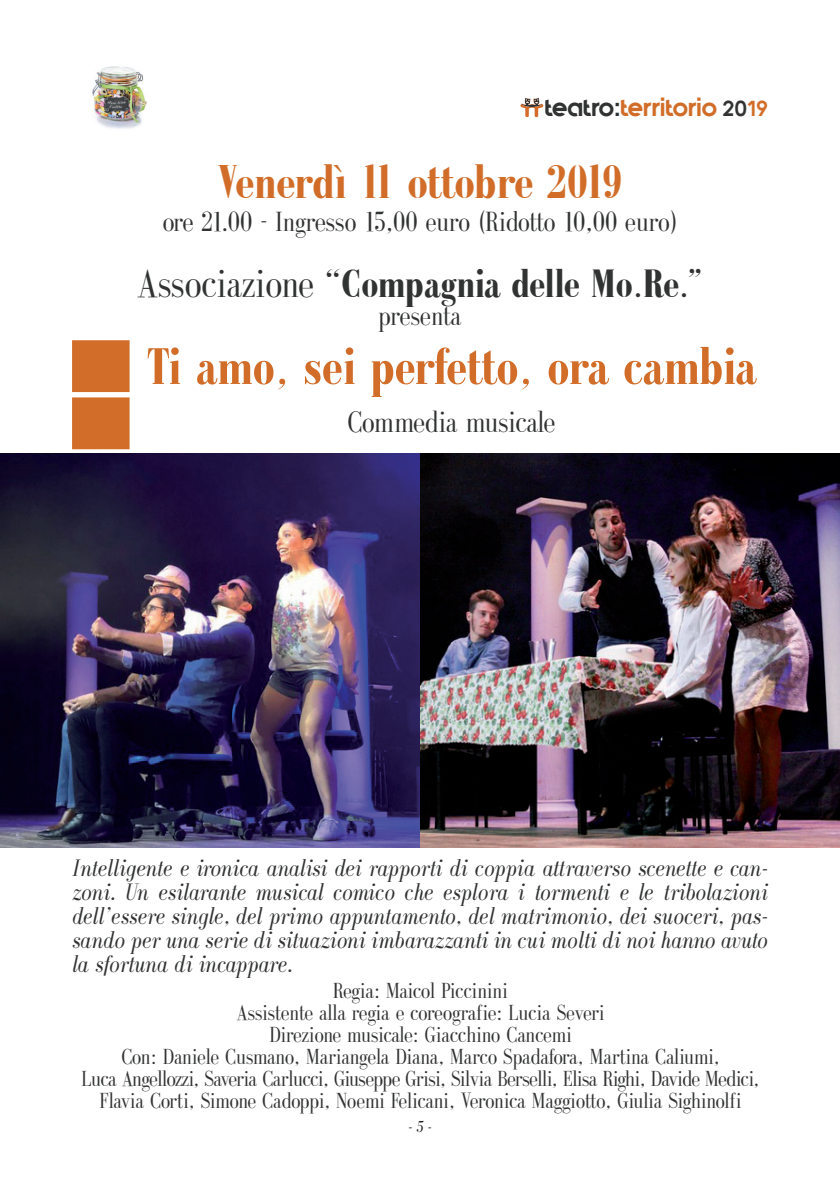
<style>
.page{position:relative;width:840px;height:1191px;background:#fff}
.page>*{position:absolute;margin:0;border:0;box-sizing:border-box;transform-origin:0 0}
.t1{font:700 52px "Galileo FLF";letter-spacing:-.015em;color:#d26d29}
.t2{font:700 48px "Galileo FLF";letter-spacing:-.03em;color:#d26d29}
.t3{font:700 40px "Galileo FLF";color:#313232}
.t4{font:30px "Galileo FLF";letter-spacing:-.01em;color:#313232}
.t5{font:28px "Galileo FLF";color:#313232}
.t6{font:700 26.2px "Quantify";color:#d26d29}
.t7{font:italic 24px/24px "Galileo FLF";letter-spacing:-.02em;color:#313232;text-align:justify}
.t8{font:22px/22px "Galileo FLF";letter-spacing:-.02em;color:#313232;text-align:center}
.t9{font:italic 16px "Galileo FLF";color:#231f20}
.s1{color:#313232}
.s2{color:#2e3133}
.s3{font-size:21.6px;color:#313232}
.s4{font-size:21.6px}
.s5{font-weight:400}
</style>
<div class="page">
<img style="left:0;top:454px;width:434px;height:394px">
<img style="left:420px;top:453px;width:419px;height:394px">
<img style="left:92px;top:66px;width:55px;height:63px">
<svg style="left:520px;top:104px;width:23px;height:13px"></svg>
<img style="left:521px;top:98px;width:21px;height:8px">
<div style="left:72px;top:340px;width:57px;height:52px;background:#d26d29;border:2px solid #d26d29"></div>
<div style="left:72px;top:397px;width:57px;height:52px;background:#d26d29;border:2px solid #d26d29"></div>
<p class="t6" style="left:544px;top:94px;width:224px"><span class="s1">teatro</span><span class="s2">:</span>territorio <span class="s3">20</span><span class="s4">19</span></p>
<h2 class="t2" style="left:217px;top:157px;width:407px">Venerdì 11 ottobre 2019</h2>
<p class="t5" style="left:162px;top:208px;width:516px">ore 21.00 - Ingresso 15,00 euro (Ridotto 10,00 euro)</p>
<h3 class="t3" style="left:137px;top:263px;width:567px"><span class="s5">Associazione “</span>Compagnia delle Mo.Re.”</h3>
<p class="t5" style="left:378px;top:301px;width:84px">presenta</p>
<h1 class="t1" style="left:146px;top:340px;width:611px">Ti amo, sei perfetto, ora cambia</h1>
<h3 class="t4" style="left:347px;top:407px;width:209px">Commedia musicale</h3>
<p class="t7" style="left:72px;top:857px;width:697px">Intelligente e ironica analisi dei rapporti di coppia attraverso scenette e can&shy;zoni. Un esilarante musical comico che esplora i tormenti e le tribolazioni dell’essere single, del primo appuntamento, del matrimonio, dei suoceri, pas&shy;sando per una serie di situazioni imbarazzanti in cui molti di noi hanno avuto la sfortuna di incappare.</p>
<p class="t8" style="left:81px;top:980px;width:679px">Regia: Maicol Piccinini<br>Assistente alla regia e coreografie: Lucia Severi<br>Direzione musicale: Giacchino Cancemi<br>Con: Daniele Cusmano, Mariangela Diana, Marco Spadafora, Martina Caliumi,<br>Luca Angellozzi, Saveria Carlucci, Giuseppe Grisi, Silvia Berselli, Elisa Righi, Davide Medici, Flavia Corti, Simone Cadoppi, Noemi Felicani, Veronica Maggiotto, Giulia Sighinolfi</p>
<p class="t9" style="left:408px;top:1119px;width:25px">- 5 -</p>
</div>
